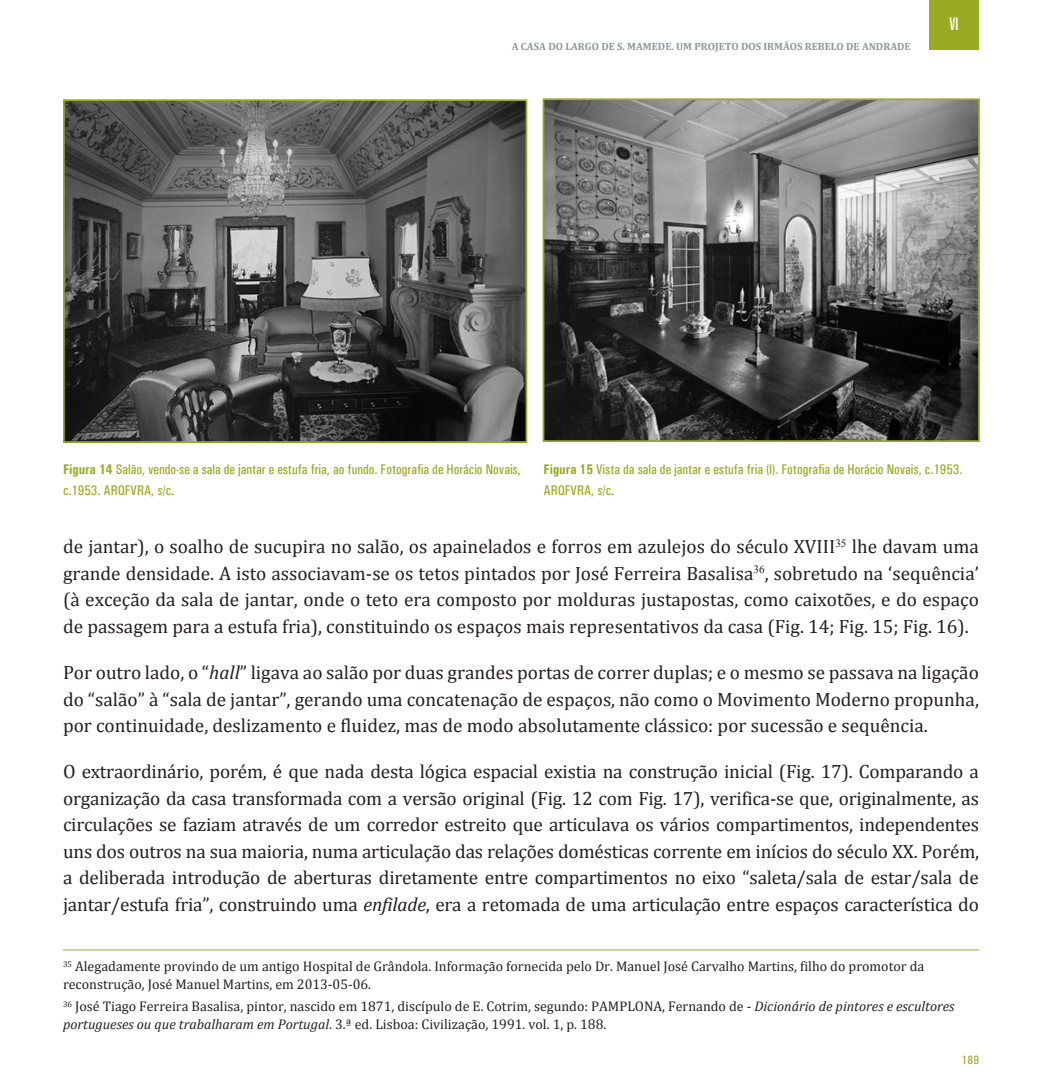
<style>
.page{position:relative;width:1042px;height:1092px;background:#fff}
.page>*{position:absolute;margin:0;border:0;box-sizing:border-box;transform-origin:0 0}
.texto{font:19.25px/26.4px "Cambria";color:#231f20;text-align:justify}
.t1{font:extra-condensed 17.5px "Zurich BT";color:#fff}
.nota_rodapé{font:14px/17.5px "Cambria";color:#231f20}
.legenda{font:500 condensed 14px/21px "Univers";color:#99ab22}
.t2{font:500 condensed 12.25px "Univers";color:#99ab22}
.t3{font:700 10.5px "Cambria";color:#939598}
.s1{font-weight:700}
.s2{font-style:italic}
</style>
<div class="page">
<div style="left:929px;top:0;width:50px;height:50px;background:#99ab22"></div>
<hr style="left:63px;top:949px;width:916px;height:1px;background:#99ab22">
<img style="left:66px;top:102px;width:458px;height:338px">
<div style="left:63px;top:99px;width:464px;height:344px;border:2px solid #99ab22"></div>
<img style="left:545px;top:101px;width:432px;height:338px">
<div style="left:542px;top:98px;width:438px;height:344px;border:2px solid #99ab22"></div>
<p class="t3" style="left:512px;top:39px;width:400px">A CASA DO LARGO DE S. MAMEDE. UM PROJETO DOS IRMÃOS REBELO DE ANDRADE</p>
<p class="t1" style="left:949px;top:14px;width:11px">VI</p>
<p class="legenda" style="left:63px;top:458px;width:459px"><span class="s1">Figura 14</span> Salão, vendo-se a sala de jantar e estufa fria, ao fundo. Fotografia de Horácio Novais, c.1953. ARQFVRA, s/c.</p>
<p class="legenda" style="left:543px;top:458px;width:420px"><span class="s1">Figura 15</span> Vista da sala de jantar e estufa fria (I). Fotografia de Horácio Novais, c.1953.<br>ARQFVRA, s/c.</p>
<p class="texto" style="left:63px;top:533px;width:917px">de jantar), o soalho de sucupira no salão, os apainelados e forros em azulejos do século XVIII<sup>35</sup> lhe davam uma grande densidade. A isto associavam-se os tetos pintados por José Ferreira Basalisa<sup>36</sup>, sobretudo na ‘sequência’ (à exceção da sala de jantar, onde o teto era composto por molduras justapostas, como caixotões, e do espaço de passagem para a estufa fria), constituindo os espaços mais representativos da casa (Fig. 14; Fig. 15; Fig. 16).</p>
<p class="texto" style="left:63px;top:659px;width:917px">Por outro lado, o “<span class="s2">hall</span>” ligava ao salão por duas grandes portas de correr duplas; e o mesmo se passava na ligação do “salão” à “sala de jantar”, gerando uma concatenação de espaços, não como o Movimento Moderno propunha, por continuidade, deslizamento e fluidez, mas de modo absolutamente clássico: por sucessão e sequência.</p>
<p class="texto" style="left:63px;top:758px;width:917px">O extraordinário, porém, é que nada desta lógica espacial existia na construção inicial (Fig. 17). Comparando a organização da casa transformada com a versão original (Fig. 12 com Fig. 17), verifica-se que, originalmente, as circulações se faziam através de um corredor estreito que articulava os vários compartimentos, independentes uns dos outros na sua maioria, numa articulação das relações domésticas corrente em inícios do século XX. Porém, a deliberada introdução de aberturas diretamente entre compartimentos no eixo “saleta/sala de estar/sala de jantar/estufa fria”, construindo uma <span class="s2">enfilade</span>, era a retomada de uma articulação entre espaços característica do</p>
<p class="nota_rodapé" style="left:63px;top:957px;width:863px"><sup>35</sup> Alegadamente provindo de um antigo Hospital de Grândola. Informação fornecida pelo Dr. Manuel José Carvalho Martins, filho do promotor da reconstrução, José Manuel Martins, em 2013-05-06.</p>
<p class="nota_rodapé" style="left:63px;top:997px;width:893px"><sup>36</sup> José Tiago Ferreira Basalisa, pintor, nascido em 1871, discípulo de E. Cotrim, segundo: PAMPLONA, Fernando de - <span class="s2">Dicionário de pintores e escultores portugueses ou que trabalharam em Portugal</span>. 3.ª ed. Lisboa: Civilização, 1991. vol. 1, p. 188.</p>
<p class="t2" style="left:961px;top:1052px;width:19px">189</p>
</div>
